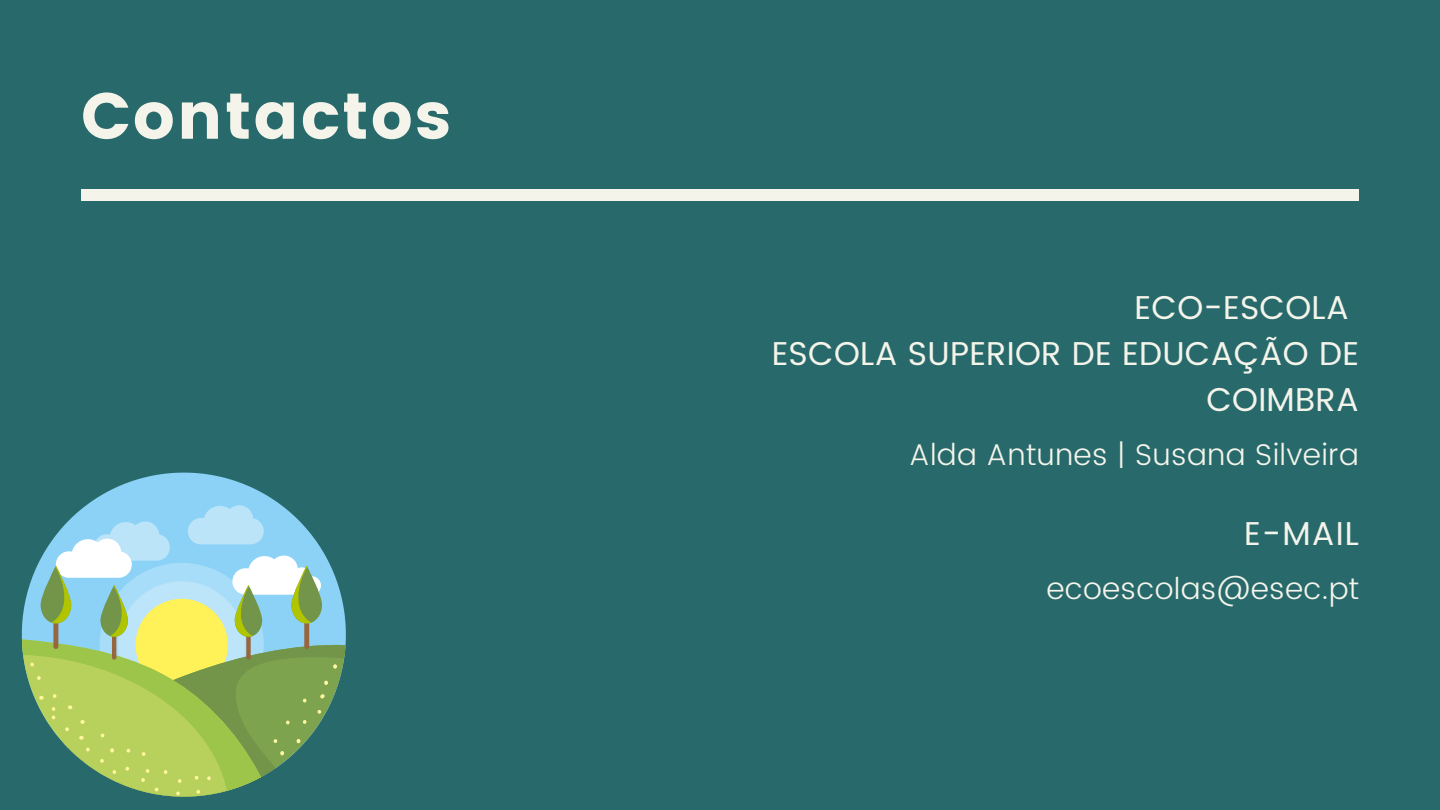
<style>
.page{position:relative;width:1440px;height:810px;background:#286a6c}
.page>*{position:absolute;margin:0;border:0;box-sizing:border-box;transform-origin:0 0}
.t1{font:65px "Poppins";letter-spacing:.03em;color:#f4f4ea}
.t2{font:33px "Poppins";letter-spacing:.01em;color:#f4f4ea}
.t3{font:300 30px "Poppins";letter-spacing:.01em;color:#f4f4ea}
</style>
<div class="page">
<div style="left:81px;top:189px;width:1278px;height:12px;background:#f4f4ea"></div>
<svg style="left:87px;top:473px;width:194px;height:32px;fill:#8bd2f6"></svg>
<svg style="left:22px;top:505px;width:324px;height:292px"></svg>
<h1 class="t1" style="left:81px;top:78px;width:372px">Contactos</h1>
<p class="t2" style="left:1135px;top:289px;width:216px">ECO-ESCOLA</p>
<p class="t2" style="left:772px;top:334px;width:589px">ESCOLA SUPERIOR DE EDUCAÇÃO DE</p>
<p class="t2" style="left:1206px;top:380px;width:154px">COIMBRA</p>
<p class="t3" style="left:909px;top:437px;width:451px">Alda Antunes | Susana Silveira</p>
<p class="t2" style="left:1244px;top:515px;width:116px">E-MAIL</p>
<p class="t3" style="left:1046px;top:571px;width:314px">ecoescolas@esec.pt</p>
</div>
